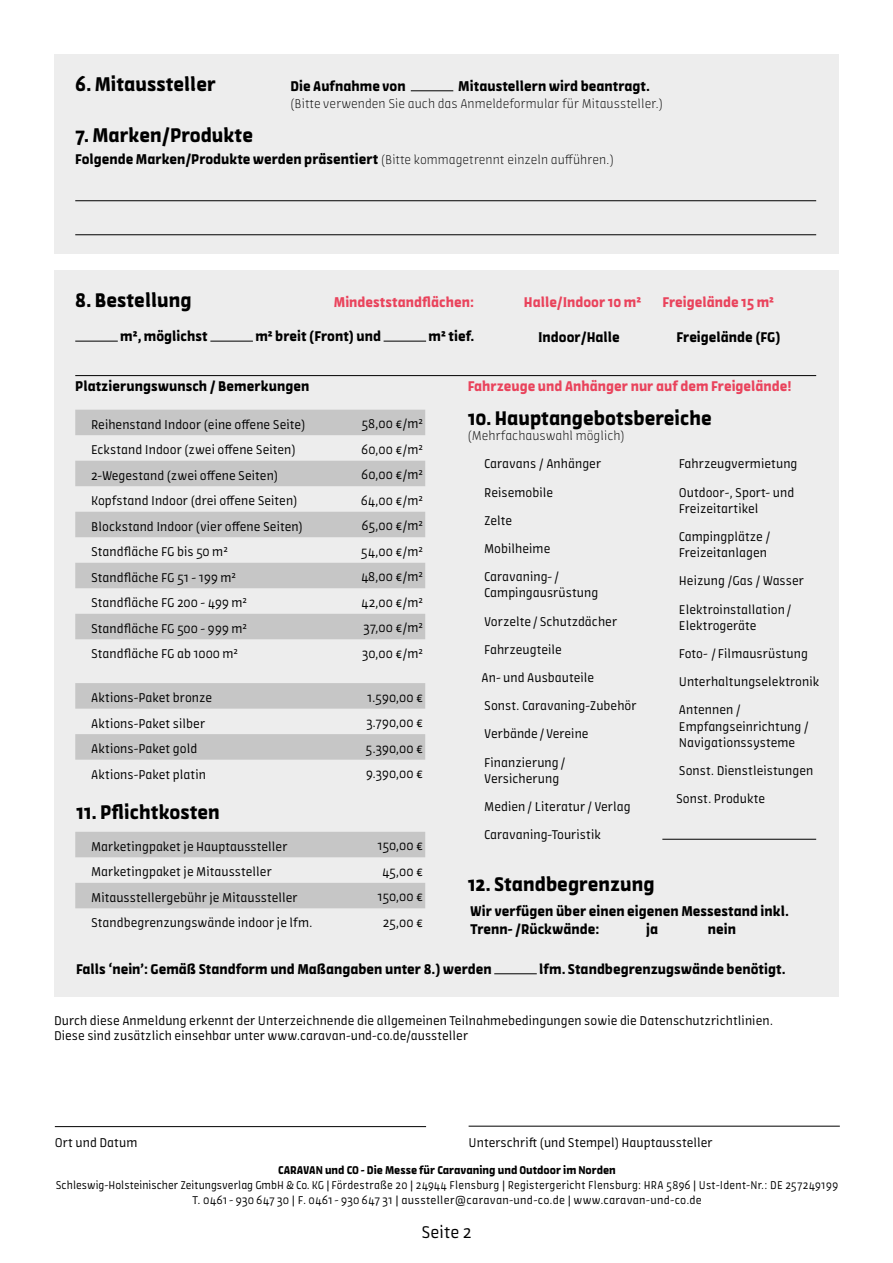
<style>
.page{position:relative;width:893px;height:1263px;background:#fff}
.page>*{position:absolute;margin:0;border:0;box-sizing:border-box;transform-origin:0 0}
.t1{font:700 21px "Amman Sans Pro";color:#000}
.t2{font:18px "Amman Sans Pro";color:#000}
.t3{font:700 15px/18px "Amman Sans Pro";color:#000}
.t4{font:700 15px "Amman Sans Pro";color:#e9435c}
.t5{font:13.5px/28.2px "Amman Sans Pro";color:#000}
.t6{font:300 13.5px "Amman Sans Pro";color:#000}
.t7{font:12px/15px "Amman Sans Pro";letter-spacing:.02em;color:#000;text-align:center;scale:.96 1}
.t8{font:700 12px "Amman Sans Pro";color:#000}
.s1{font-weight:300;font-size:13.5px}
</style>
<div class="page">
<div style="left:54px;top:54px;width:785px;height:199px;background:#ededed"></div>
<hr style="left:75px;top:200px;width:741px;height:1px;background:#000">
<div style="left:54px;top:270px;width:785px;height:727px;background:#ededed"></div>
<hr style="left:411px;top:91px;width:42px;height:1px;background:#000">
<hr style="left:75px;top:234px;width:741px;height:1px;background:#000">
<hr style="left:75px;top:341px;width:43px;height:1px;background:#000">
<hr style="left:210px;top:341px;width:43px;height:1px;background:#000">
<hr style="left:384px;top:341px;width:42px;height:1px;background:#000">
<hr style="left:75px;top:375px;width:741px;height:1px;background:#000">
<svg style="left:75px;top:410px;width:350px;height:229px;fill:#c6c6c6"></svg>
<hr style="left:662px;top:839px;width:154px;height:1px;background:#000">
<svg style="left:75px;top:832px;width:350px;height:76px"></svg>
<hr style="left:494px;top:973px;width:43px;height:1px;background:#000">
<hr style="left:55px;top:1126px;width:371px;height:1px;background:#000">
<hr style="left:469px;top:1126px;width:371px;height:1px;background:#000">
<svg style="left:75px;top:683px;width:350px;height:77px"></svg>
<h1 class="t1" style="left:75px;top:70px;width:142px">6. Mitaussteller</h1>
<p class="t3" style="left:290px;top:78px;width:117px">Die Aufnahme von</p>
<p class="t3" style="left:458px;top:78px;width:193px">Mitaustellern wird beantragt.</p>
<p class="t6" style="left:290px;top:95px;width:374px">(Bitte verwenden Sie auch das Anmeldeformular für Mitaussteller.)</p>
<h1 class="t1" style="left:75px;top:121px;width:179px">7. Marken/Produkte</h1>
<p class="t3" style="left:75px;top:151px;width:540px">Folgende Marken/Produkte werden präsentiert <span class="s1">(Bitte kommagetrennt einzeln aufführen.)</span></p>
<h1 class="t1" style="left:75px;top:286px;width:118px">8. Bestellung</h1>
<p class="t3" style="left:120px;top:328px;width:89px">m², möglichst</p>
<p class="t3" style="left:255px;top:328px;width:127px">m² breit (Front) und</p>
<p class="t3" style="left:429px;top:328px;width:47px">m² tief.</p>
<p class="t3" style="left:538px;top:328px;width:83px">Indoor/Halle</p>
<p class="t3" style="left:676px;top:328px;width:106px">Freigelände (FG)</p>
<p class="t4" style="left:334px;top:292px;width:142px">Mindeststandflächen:</p>
<p class="t4" style="left:524px;top:292px;width:119px">Halle/Indoor 10 m²</p>
<p class="t4" style="left:662px;top:292px;width:113px">Freigelände 15 m²</p>
<p class="t3" style="left:75px;top:377px;width:236px">Platzierungswunsch / Bemerkungen</p>
<p class="t5" style="left:91px;top:410px;width:216px">Reihenstand Indoor (eine offene Seite)</p>
<p class="t5" style="left:361px;top:410px;width:63px">58,00 €/m²</p>
<p class="t5" style="left:91px;top:436px;width:206px">Eckstand Indoor (zwei offene Seiten)</p>
<p class="t5" style="left:361px;top:435px;width:63px">60,00 €/m²</p>
<p class="t5" style="left:91px;top:462px;width:188px">2-Wegestand (zwei offene Seiten)</p>
<p class="t5" style="left:361px;top:461px;width:63px">60,00 €/m²</p>
<p class="t5" style="left:91px;top:487px;width:208px">Kopfstand Indoor (drei offene Seiten)</p>
<p class="t5" style="left:361px;top:486px;width:64px">64,00 €/m²</p>
<p class="t5" style="left:91px;top:513px;width:213px">Blockstand Indoor (vier offene Seiten)</p>
<p class="t5" style="left:361px;top:512px;width:63px">65,00 €/m²</p>
<p class="t5" style="left:91px;top:538px;width:138px">Standfläche FG bis 50 m²</p>
<p class="t5" style="left:361px;top:538px;width:64px">54,00 €/m²</p>
<p class="t5" style="left:91px;top:564px;width:147px">Standfläche FG 51 - 199 m²</p>
<p class="t5" style="left:361px;top:563px;width:63px">48,00 €/m²</p>
<p class="t5" style="left:91px;top:589px;width:157px">Standfläche FG 200 - 499 m²</p>
<p class="t5" style="left:361px;top:589px;width:63px">42,00 €/m²</p>
<p class="t5" style="left:91px;top:615px;width:157px">Standfläche FG 500 - 999 m²</p>
<p class="t5" style="left:363px;top:614px;width:61px">37,00 €/m²</p>
<p class="t5" style="left:91px;top:640px;width:149px">Standfläche FG ab 1000 m²</p>
<p class="t5" style="left:362px;top:640px;width:63px">30,00 €/m²</p>
<p class="t5" style="left:91px;top:684px;width:123px">Aktions-Paket bronze</p>
<p class="t5" style="left:367px;top:683px;width:57px">1.590,00 €</p>
<p class="t5" style="left:91px;top:709px;width:116px">Aktions-Paket silber</p>
<p class="t5" style="left:366px;top:709px;width:59px">3.790,00 €</p>
<p class="t5" style="left:91px;top:735px;width:108px">Aktions-Paket gold</p>
<p class="t5" style="left:366px;top:734px;width:59px">5.390,00 €</p>
<p class="t5" style="left:91px;top:760px;width:117px">Aktions-Paket platin</p>
<p class="t5" style="left:366px;top:760px;width:59px">9.390,00 €</p>
<h1 class="t1" style="left:76px;top:798px;width:145px">11. Pflichtkosten</h1>
<p class="t5" style="left:91px;top:833px;width:198px">Marketingpaket je Hauptaussteller</p>
<p class="t5" style="left:378px;top:832px;width:47px">150,00 €</p>
<p class="t5" style="left:91px;top:858px;width:182px">Marketingpaket je Mitaussteller</p>
<p class="t5" style="left:382px;top:858px;width:43px">45,00 €</p>
<p class="t5" style="left:91px;top:884px;width:208px">Mitausstellergebühr je Mitaussteller</p>
<p class="t5" style="left:378px;top:883px;width:47px">150,00 €</p>
<p class="t5" style="left:91px;top:909px;width:223px">Standbegrenzungswände indoor je lfm.</p>
<p class="t5" style="left:383px;top:909px;width:42px">25,00 €</p>
<p class="t4" style="left:468px;top:376px;width:326px">Fahrzeuge und Anhänger nur auf dem Freigelände!</p>
<h1 class="t1" style="left:468px;top:404px;width:245px">10. Hauptangebotsbereiche</h1>
<p class="t6" style="left:468px;top:428px;width:158px">(Mehrfachauswahl möglich)</p>
<p class="t5" style="left:484px;top:450px;width:119px">Caravans / Anhänger<br>Reisemobile<br>Zelte<br>Mobilheime<br>Caravaning-/</p>
<p class="t5" style="left:481px;top:579px;width:157px">Campingausrüstung<br>Vorzelte/Schutzdächer<br>Fahrzeugteile<br>An- und Ausbauteile<br>Sonst. Caravaning-Zubehör<br>Verbände/Vereine<br>Finanzierung/</p>
<p class="t5" style="left:484px;top:764px;width:148px">Versicherung<br>Medien/ Literatur/ Verlag<br>Caravaning-Touristik</p>
<p class="t5" style="left:679px;top:450px;width:120px">Fahrzeugvermietung<br>Outdoor-, Sport- und</p>
<p class="t5" style="left:679px;top:494px;width:93px">Freizeitartikel<br>Campingplätze /</p>
<p class="t5" style="left:679px;top:539px;width:127px">Freizeitanlagen<br>Heizung /Gas / Wasser<br>Elektroinstallation/</p>
<p class="t5" style="left:679px;top:611px;width:142px">Elektrogeräte<br>Foto- / Filmausrüstung<br>Unterhaltungselektronik<br>Antennen /</p>
<p class="t5" style="left:679px;top:718px;width:132px;line-height:16.2px">Empfangseinrichtung /<br>Navigationssysteme</p>
<p class="t5" style="left:676px;top:757px;width:139px">Sonst. Dienstleistungen<br>Sonst. Produkte</p>
<h1 class="t1" style="left:468px;top:869px;width:188px">12. Standbegrenzung</h1>
<p class="t3" style="left:470px;top:902px;width:320px">Wir verfügen über einen eigenen Messestand inkl.<br>Trenn- /Rückwände:</p>
<p class="t3" style="left:646px;top:920px;width:13px">ja</p>
<p class="t3" style="left:708px;top:920px;width:30px">nein</p>
<p class="t3" style="left:76px;top:960px;width:417px">Falls ‘nein’: Gemäß Standform und Maßangaben unter 8.) werden</p>
<p class="t3" style="left:539px;top:960px;width:248px">lfm. Standbegrenzugswände benötigt.</p>
<p class="t5" style="left:54px;top:1013px;width:721px;line-height:15px">Durch diese Anmeldung erkennt der Unterzeichnende die allgemeinen Teilnahmebedingungen sowie die Datenschutzrichtlinien.<br>Diese sind zusätzlich einsehbar unter www.caravan-und-co.de/aussteller</p>
<p class="t5" style="left:55px;top:1129px;width:84px">Ort und Datum</p>
<p class="t5" style="left:469px;top:1129px;width:246px">Unterschrift (und Stempel) Hauptaussteller</p>
<p class="t8" style="left:278px;top:1162px;width:339px">CARAVAN und CO - Die Messe für Caravaning und Outdoor im Norden</p>
<p class="t7" style="left:56px;top:1178px;width:816px">Schleswig-Holsteinischer Zeitungsverlag GmbH &amp; Co. KG | Fördestraße 20 | 24944 Flensburg | Registergericht Flensburg: HRA 5896 | Ust-Ident-Nr.: DE 257249199<br>T. 0461 - 930 647 30 | F. 0461 - 930 647 31 | aussteller@caravan-und-co.de | www.caravan-und-co.de</p>
<h2 class="t2" style="left:421px;top:1221px;width:51px">Seite 2</h2>
</div>
